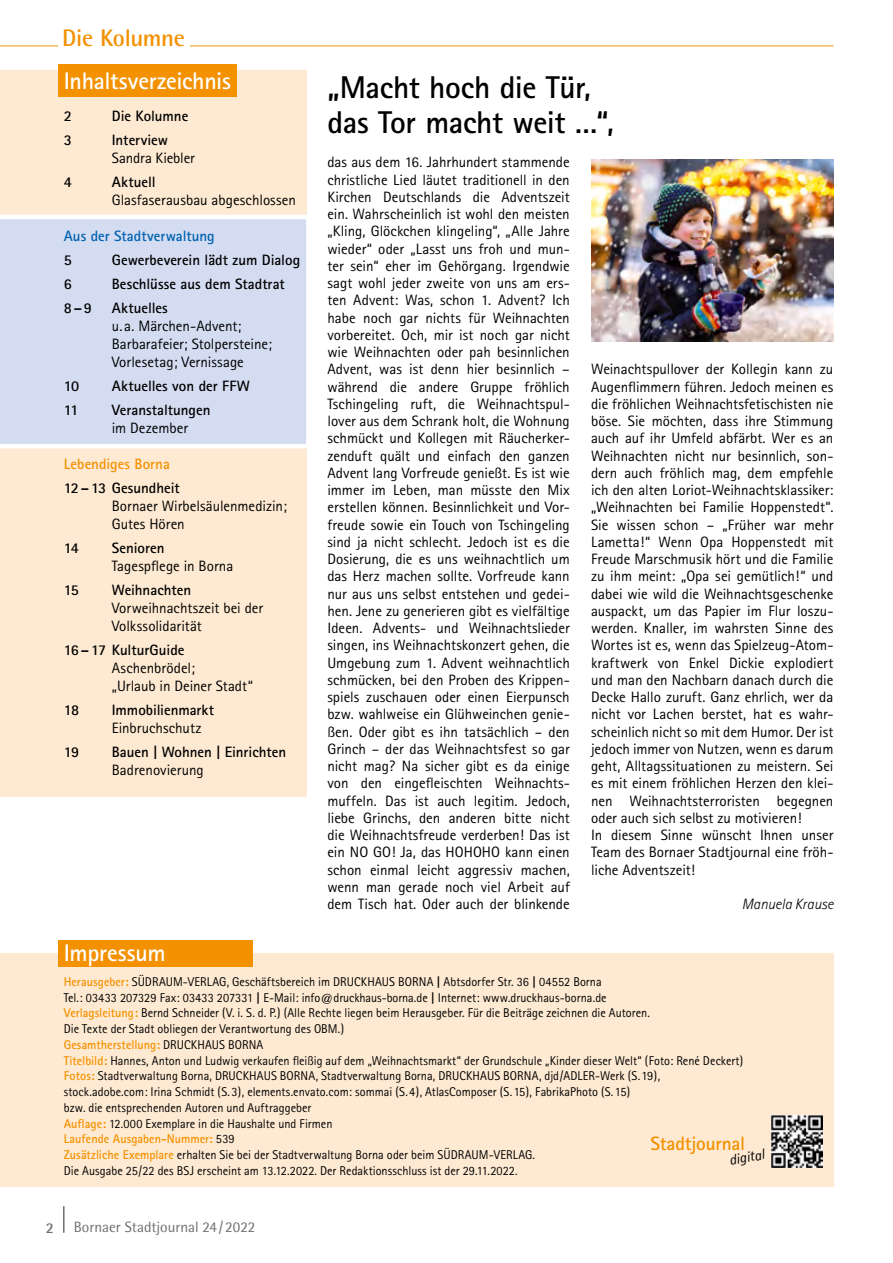
<style>
.page{position:relative;width:893px;height:1263px;background:#fff}
.page>*{position:absolute;margin:0;border:0;box-sizing:border-box;transform-origin:0 0}
.t1{font:700 31.5px/34.5px "Rotis Sans Serif";letter-spacing:-.01em;color:#000}
.t2{font:700 24px "Rotis Sans Serif";letter-spacing:-.015em;color:#fff}
.t3{font:700 24px "Rotis Semi Sans";letter-spacing:-.015em;color:#f39100}
.t4{font:700 19.35px "Rotis Sans Serif";letter-spacing:-.01em;color:#f39100}
.t5{font:15px/17.2px "Rotis Sans Serif";color:#000}
.t6{font:700 15px "Rotis Sans Serif";letter-spacing:-.005em;color:#000}
.t7{font:15px "Rotis Semi Sans";color:#6e6e6e}
.t8{font:700 15px "Rotis Sans Serif";color:#0062ae}
.t9{font:700 15px "Rotis Sans Serif";color:#f39100}
.t10{font:italic 300 15px "Rotis Sans Serif";letter-spacing:-.005em;color:#000}
.t11{font:700 15px "Rotis Semi Sans";color:#6e6e6e}
.t12{font:italic 14.55px "Rotis Sans Serif";color:#000}
.t13{font:12.75px/15.8px "Rotis Sans Serif";color:#000;scale:.96 1}
.s1{font-weight:700;color:#f39100}
.s2{font-family:"Rotis Semi Sans";font-weight:800}
</style>
<div class="page">
<hr style="left:63px;top:1206px;width:2px;height:27px;background:#6e6e6e">
<hr style="left:0;top:46px;width:833px;height:1px;background:#f39100">
<div style="left:0;top:70px;width:306px;height:727px;background:#feead2"></div>
<div style="left:0;top:213px;width:307px;height:238px;background:#d3dcf1"></div>
<div style="left:58px;top:28px;width:132px;height:26px;background:#fff"></div>
<div style="left:0;top:953px;width:833px;height:233px;background:#feead2"></div>
<div style="left:58px;top:940px;width:195px;height:27px;background:#f39100"></div>
<img style="left:771px;top:1116px;width:51px;height:51px">
<div style="left:58px;top:64px;width:178px;height:33px;background:#f39100"></div>
<img style="left:591px;top:159px;width:242px;height:182px">
<h2 class="t3" style="left:62px;top:23px;width:124px">Die Kolumne</h2>
<h2 class="t2" style="left:64px;top:66px;width:169px">Inhaltsverzeichnis</h2>
<p class="t6" style="left:64px;top:107px;width:10px">2</p>
<p class="t6" style="left:112px;top:107px;width:78px">Die Kolumne</p>
<p class="t6" style="left:64px;top:131px;width:10px">3</p>
<p class="t6" style="left:112px;top:131px;width:58px">Interview</p>
<p class="t5" style="left:112px;top:150px;width:85px">Sandra Kiebler</p>
<p class="t6" style="left:64px;top:173px;width:10px">4</p>
<p class="t6" style="left:112px;top:173px;width:45px">Aktuell</p>
<p class="t5" style="left:112px;top:192px;width:186px">Glasfaserausbau abgeschlossen</p>
<p class="t8" style="left:64px;top:227px;width:152px">Aus der Stadtverwaltung</p>
<p class="t6" style="left:64px;top:251px;width:10px">5</p>
<p class="t6" style="left:112px;top:251px;width:190px">Gewerbeverein lädt zum Dialog</p>
<p class="t6" style="left:64px;top:275px;width:10px">6</p>
<p class="t6" style="left:112px;top:275px;width:175px">Beschlüsse aus dem Stadtrat</p>
<p class="t6" style="left:64px;top:299px;width:30px">8–9</p>
<p class="t6" style="left:112px;top:299px;width:58px">Aktuelles</p>
<p class="t5" style="left:112px;top:317px;width:162px;line-height:18px">u. a. Märchen-Advent;<br>Barbarafeier; Stolpersteine;<br>Vorlesetag; Vernissage</p>
<p class="t6" style="left:64px;top:377px;width:17px">10</p>
<p class="t6" style="left:112px;top:377px;width:140px">Aktuelles von der FFW</p>
<p class="t6" style="left:64px;top:401px;width:16px">11</p>
<p class="t6" style="left:112px;top:401px;width:100px">Veranstaltungen</p>
<p class="t5" style="left:112px;top:420px;width:78px">im Dezember</p>
<p class="t9" style="left:64px;top:455px;width:108px">Lebendiges Borna</p>
<p class="t6" style="left:64px;top:479px;width:117px">12–13 Gesundheit</p>
<p class="t5" style="left:112px;top:497px;width:177px;line-height:18px">Bornaer Wirbelsäulenmedizin;<br>Gutes Hören</p>
<p class="t6" style="left:64px;top:539px;width:17px">14</p>
<p class="t6" style="left:112px;top:539px;width:54px">Senioren</p>
<p class="t5" style="left:112px;top:558px;width:123px">Tagespflege in Borna</p>
<p class="t6" style="left:64px;top:581px;width:17px">15</p>
<p class="t6" style="left:112px;top:581px;width:81px">Weihnachten</p>
<p class="t5" style="left:112px;top:599px;width:153px;line-height:18px">Vorweihnachtszeit bei der<br>Volkssolidarität</p>
<p class="t6" style="left:64px;top:641px;width:122px">16–17 KulturGuide</p>
<p class="t5" style="left:112px;top:659px;width:143px;line-height:18px">Aschenbrödel;<br>„Urlaub in Deiner Stadt“</p>
<p class="t6" style="left:64px;top:701px;width:17px">18</p>
<p class="t6" style="left:112px;top:701px;width:104px">Immobilienmarkt</p>
<p class="t5" style="left:112px;top:720px;width:91px">Einbruchschutz</p>
<p class="t6" style="left:64px;top:743px;width:17px">19</p>
<p class="t6" style="left:112px;top:743px;width:176px">Bauen | Wohnen | Einrichten</p>
<p class="t5" style="left:112px;top:762px;width:94px">Badrenovierung</p>
<h2 class="t2" style="left:64px;top:937px;width:103px">Impressum</h2>
<h1 class="t1" style="left:327px;top:70px;width:288px">„Macht hoch die Tür, das Tor macht weit …“,</h1>
<p class="t5" style="left:327px;top:153px;width:244px;text-align:justify">das aus dem 16. Jahrhundert stammende christliche Lied läutet traditionell in den Kirchen Deutschlands die Adventszeit ein. Wahrscheinlich ist wohl den meisten „Kling, Glöckchen klingeling“, „Alle Jahre wieder“ oder „Lasst uns froh und mun&shy;ter sein“ eher im Gehörgang. Irgendwie sagt wohl jeder zweite von uns am ers&shy;ten Advent: Was, schon 1. Advent? Ich habe noch gar nichts für Weihnachten vorbereitet. Och, mir ist noch gar nicht wie Weihnachten oder pah besinnlichen Advent, was ist denn hier besinnlich – während die andere Gruppe fröhlich Tschingeling ruft, die Weihnachtspul&shy;lover aus dem Schrank holt, die Wohnung schmückt und Kollegen mit Räucherker&shy;zenduft quält und einfach den ganzen Advent lang Vorfreude genießt. Es ist wie immer im Leben, man müsste den Mix erstellen können. Besinnlichkeit und Vor&shy;freude sowie ein Touch von Tschingeling sind ja nicht schlecht. Jedoch ist es die Dosierung, die es uns weihnachtlich um das Herz machen sollte. Vorfreude kann nur aus uns selbst entstehen und gedei&shy;hen. Jene zu generieren gibt es vielfältige Ideen. Advents- und Weihnachtslieder singen, ins Weihnachtskonzert gehen, die Umgebung zum 1. Advent weihnachtlich schmücken, bei den Proben des Krippen&shy;spiels zuschauen oder einen Eierpunsch bzw. wahlweise ein Glühweinchen genie&shy;ßen. Oder gibt es ihn tatsächlich – den Grinch – der das Weihnachtsfest so gar nicht mag? Na sicher gibt es da einige von den eingefleischten Weihnachts&shy;muffeln. Das ist auch legitim. Jedoch, liebe Grinchs, den anderen bitte nicht die Weihnachtsfreude verderben! Das ist ein NO GO! Ja, das HOHOHO kann einen schon einmal leicht aggressiv machen, wenn man gerade noch viel Arbeit auf dem Tisch hat. Oder auch der blinkende</p>
<p class="t5" style="left:591px;top:360px;width:244px">Weinachtspullover der Kollegin kann zu Augenflimmern führen. Jedoch meinen es die fröhlichen Weihnachtsfetischisten nie böse. Sie möchten, dass ihre Stimmung auch auf ihr Umfeld abfärbt. Wer es an Weihnachten nicht nur besinnlich, son&shy;dern auch fröhlich mag, dem empfehle ich den alten Loriot-Weihnachtsklassiker: „Weihnachten bei Familie Hoppenstedt“.<br>Sie wissen schon – „Früher war mehr Lametta!“ Wenn Opa Hoppenstedt mit Freude Marschmusik hört und die Familie zu ihm meint: „Opa sei gemütlich!“ und dabei wie wild die Weihnachtsgeschenke auspackt, um das Papier im Flur loszu&shy;werden. Knaller, im wahrsten Sinne des Wortes ist es, wenn das Spielzeug-Atom&shy;kraftwerk von Enkel Dickie explodiert und man den Nachbarn danach durch die Decke Hallo zuruft. Ganz ehrlich, wer da nicht vor Lachen berstet, hat es wahr&shy;scheinlich nicht so mit dem Humor. Der ist jedoch immer von Nutzen, wenn es darum geht, Alltagssituationen zu meistern. Sei es mit einem fröhlichen Herzen den klei&shy;nen Weihnachtsterroristen begegnen oder auch sich selbst zu motivieren!<br>In diesem Sinne wünscht Ihnen unser Team des Bornaer Stadtjournal eine fröh&shy;liche Adventszeit!</p>
<p class="t10" style="left:742px;top:895px;width:93px">Manuela Krause</p>
<p class="t13" style="left:64px;top:973px;width:709px"><span class="s1">Herausgeber:</span> SÜDRAUM-VERLAG, Geschäftsbereich im DRUCKHAUS BORNA <span class="s2">|</span> Abtsdorfer Str. 36 <span class="s2">|</span> 04552 Borna<br>Tel.: 03433 207329 Fax: 03433 207331 <span class="s2">|</span> E-Mail: info@druckhaus-borna.de <span class="s2">|</span> Internet: www.druckhaus-borna.de<br><span class="s1">Verlagsleitung:</span> Bernd Schneider (V. i. S. d. P.) (Alle Rechte liegen beim Herausgeber. Für die Beiträge zeichnen die Autoren.<br>Die Texte der Stadt obliegen der Verantwortung des OBM.)<br><span class="s1">Gesamtherstellung:</span> DRUCKHAUS BORNA<br><span class="s1">Titelbild:</span> Hannes, Anton und Ludwig verkaufen fleißig auf dem „Weihnachtsmarkt“ der Grundschule „Kinder dieser Welt“ (Foto: René Deckert)<br><span class="s1">Fotos:</span> Stadtverwaltung Borna, DRUCKHAUS BORNA, Stadtverwaltung Borna, DRUCKHAUS BORNA, djd/ADLER-Werk (S.19), stock.adobe.com: Irina Schmidt (S.3), elements.envato.com: sommai (S.4), AtlasComposer (S.15), FabrikaPhoto (S.15)<br>bzw. die entsprechenden Autoren und Auftraggeber<br><span class="s1">Auflage:</span> 12.000 Exemplare in die Haushalte und Firmen<br><span class="s1">Laufende Ausgaben-Nummer:</span> 539<br><span class="s1">Zusätzliche Exemplare</span> erhalten Sie bei der Stadtverwaltung Borna oder beim SÜDRAUM-VERLAG.<br>Die Ausgabe 25/22 des BSJ erscheint am 13.12.2022. Der Redaktionsschluss ist der 29.11.2022.</p>
<p class="t4" style="left:651px;top:1131px;width:96px">Stadtjournal</p>
<p class="t12" style="left:728px;top:1152px;width:37px;rotate:-10deg">digital</p>
<p class="t11" style="left:46px;top:1218px;width:10px">2</p>
<p class="t7" style="left:74px;top:1218px;width:183px">Bornaer Stadtjournal 24/2022</p>
</div>
